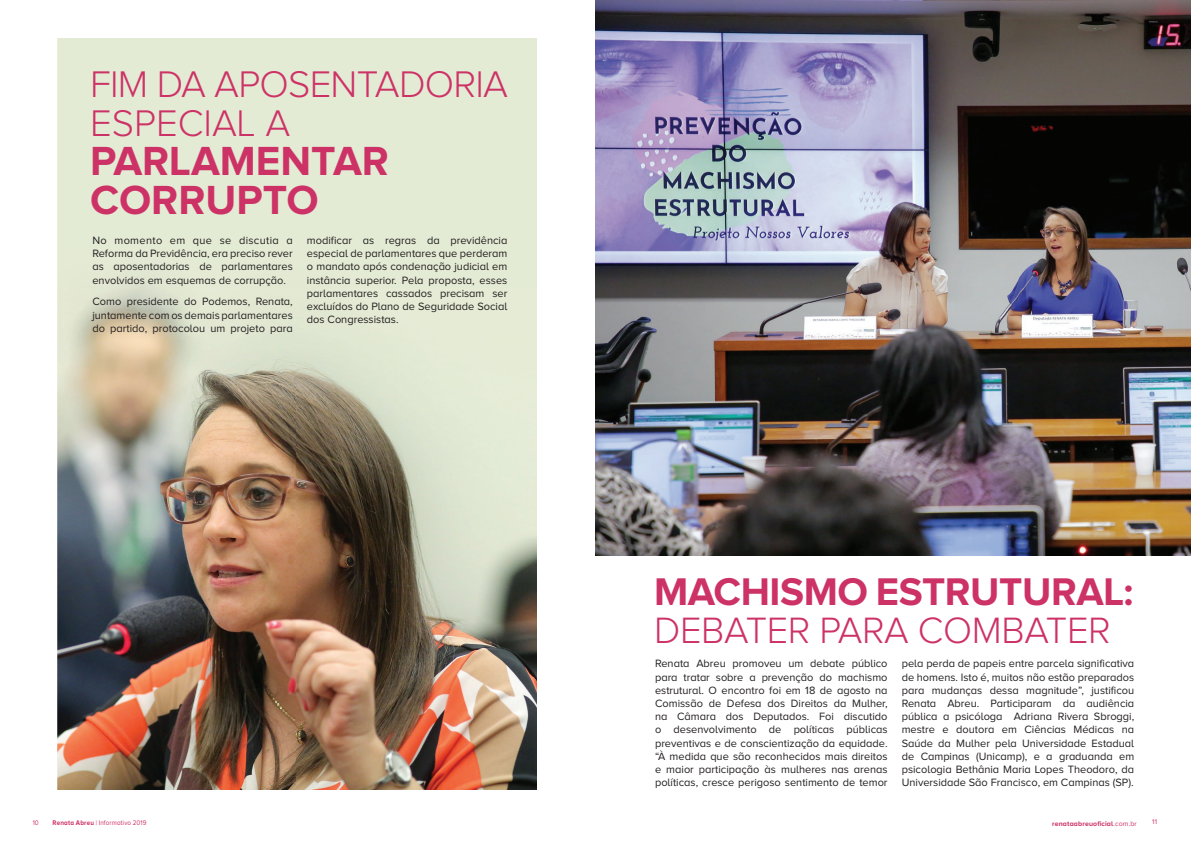
<style>
.page{position:relative;width:1191px;height:842px;background:#fff}
.page>*{position:absolute;margin:0;border:0;box-sizing:border-box;transform-origin:0 0}
.t1{font:700 42.1px/39px "Proxima Nova A";color:#cd3267}
.t2{font:700 40px "Proxima Nova A";letter-spacing:-.01em;color:#cd3267}
.t3{font:300 38.4px/39px "Proxima Nova A";letter-spacing:-.02em;color:#cd3267}
.t4{font:300 38px "Proxima Nova A";letter-spacing:-.01em;color:#cd3267}
.t5{font:11px/13.2px "Proxima Nova A";color:#231f20;text-align:justify}
.t6{font:7px "Proxima Nova A";letter-spacing:.025em;color:#cd3267;scale:.9 1}
.t7{font:700 7px "Proxima Nova A";letter-spacing:.02em;color:#cd3267}
.t8{font:7px "Proxima Nova A";letter-spacing:.025em;color:#cd3267}
.s1{font-weight:700}
.s2{font-weight:400}
</style>
<div class="page">
<img style="left:595px;top:0;width:596px;height:556px">
<img style="left:57px;top:38px;width:480px;height:751px">
<h3 class="t3" style="left:90px;top:64px;width:419px">FIM DA APOSENTADORIA<br>ESPECIAL A</h3>
<h1 class="t1" style="left:90px;top:141px;width:300px">PARLAMENTAR<br>CORRUPTO</h1>
<p class="t5" style="left:92px;top:234px;width:202px">No momento em que se discutia a Reforma da Previdência, era preciso rever as aposentadorias de parlamentares envolvidos em esquemas de corrupção.</p>
<p class="t5" style="left:92px;top:295px;width:202px">Como presidente do Podemos, Renata, juntamente com os demais parlamentares do partido, protocolou um projeto para</p>
<p class="t5" style="left:307px;top:234px;width:202px">modificar as regras da previdência especial de parlamentares que perderam o mandato após condenação judicial em instância superior. Pela proposta, esses parlamentares cassados precisam ser excluídos do Plano de Seguridade Social dos Congressistas.</p>
<h2 class="t2" style="left:654px;top:569px;width:481px">MACHISMO ESTRUTURAL:</h2>
<h3 class="t4" style="left:654px;top:609px;width:458px">DEBATER PARA COMBATER</h3>
<p class="t5" style="left:655px;top:657px;width:234px">Renata Abreu promoveu um debate público para tratar sobre a prevenção do machismo estrutural. O encontro foi em 18 de agosto na Comissão de Defesa dos Direitos da Mulher, na Câmara dos Deputados. Foi discutido o desenvolvimento de políticas públicas preventivas e de conscientização da equidade. “À medida que são reconhecidos mais direitos e maior participação às mulheres nas arenas políticas, cresce perigoso sentimento de temor</p>
<p class="t5" style="left:901px;top:657px;width:234px">pela perda de papeis entre parcela significativa de homens. Isto é, muitos não estão preparados para mudanças dessa magnitude”, justificou Renata Abreu. Participaram da audiência pública a psicóloga Adriana Rivera Sbroggi, mestre e doutora em Ciências Médicas na Saúde da Mulher pela Universidade Estadual de Campinas (Unicamp), e a graduanda em psicologia Bethânia Maria Lopes Theodoro, da Universidade São Francisco, em Campinas (SP).</p>
<p class="t6" style="left:33px;top:818px;width:8px">10</p>
<p class="t6" style="left:53px;top:819px;width:106px"><span class="s1">Renata Abreu</span> | Informativo 2019</p>
<p class="t7" style="left:1052px;top:819px;width:86px">renataabreuoficial<span class="s2">.com.br</span></p>
<p class="t8" style="left:1152px;top:818px;width:6px">11</p>
</div>
